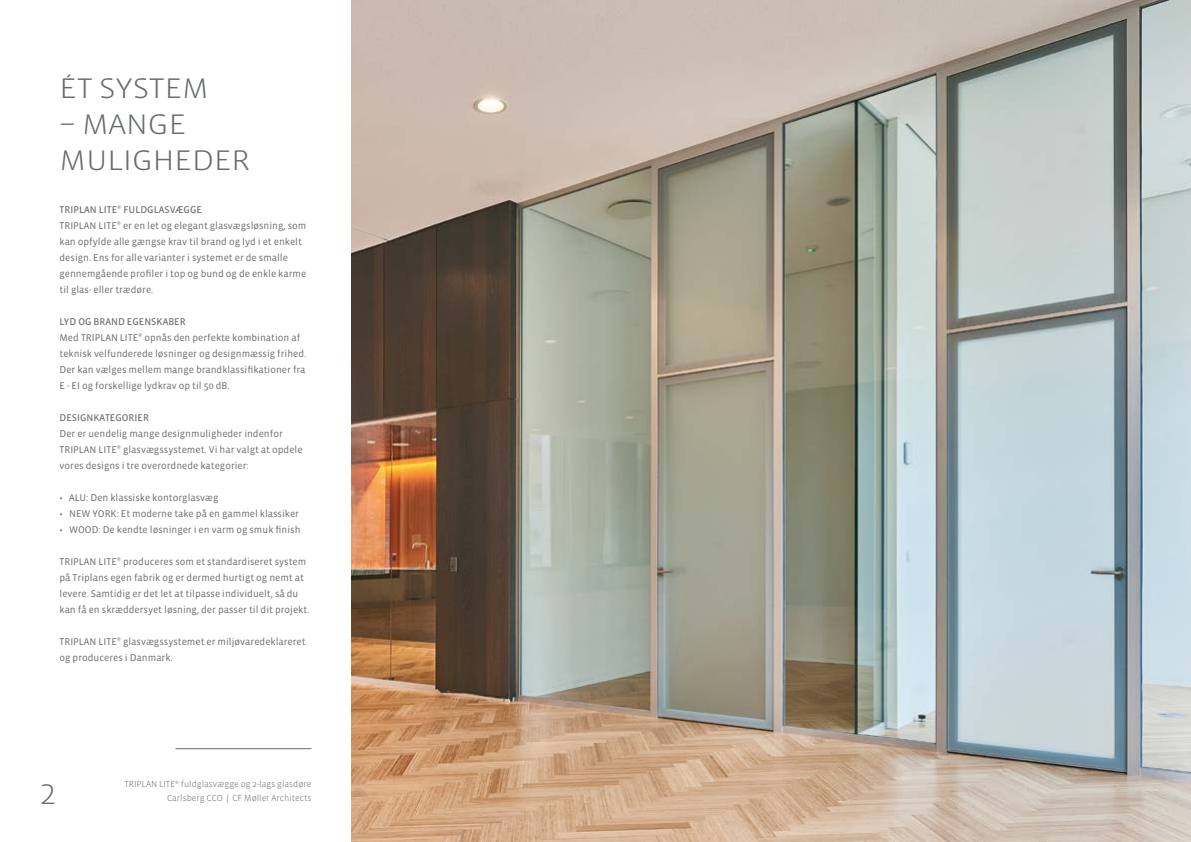
<style>
.page{position:relative;width:1191px;height:842px;background:#fff}
.page>*{position:absolute;margin:0;border:0;box-sizing:border-box;transform-origin:0 0}
.t1{font:300 29px/36px "Vista Sans OT";color:#676c6e;scale:1.1 1}
.t2{font:10px/16px "Vista Sans OT";color:#676c6e}
.t3{font:10px "Vista Sans OT";color:#676c6e}
.t4{font:300 9px/14px "Vista Sans OT";color:#676c6e;text-align:right}
.s1{font-style:inherit}
</style>
<div class="page">
<img style="left:351px;top:0;width:840px;height:842px">
<hr style="left:175px;top:748px;width:136px;height:1px;background:#676c6e">
<h1 class="t1" style="left:60px;top:71px;width:137px">ÉT SYSTEM</h1>
<h1 class="t1" style="left:60px;top:107px;width:175px">– MANGE<br>MULIGHEDER</h1>
<p class="t2" style="left:60px;top:201px;width:248px"><span class="s1">TRIPLAN LITE</span><sup>®</sup> <span class="s1">FULDGLASVÆGGE<br></span>TRIPLAN LITE<sup>®</sup> er en let og elegant glasvægsløsning, som kan opfylde alle gængse krav til brand og lyd i et enkelt design. Ens for alle varianter i systemet er de smalle gennemgående profiler i top og bund og de enkle karme til glas- eller trædøre.</p>
<p class="t2" style="left:60px;top:313px;width:248px"><span class="s1">LYD OG BRAND EGENSKABER<br></span>Med TRIPLAN LITE<sup>®</sup> opnås den perfekte kombination af teknisk velfunderede løsninger og designmæssig frihed.<br>Der kan vælges mellem mange brandklassifikationer fra E - EI og forskellige lydkrav op til 50 dB.</p>
<p class="t3" style="left:60px;top:412px;width:91px">DESIGNKATEGORIER</p>
<p class="t2" style="left:60px;top:425px;width:244px">Der er uendelig mange designmuligheder indenfor<br>TRIPLAN LITE<sup>®</sup> glasvægssystemet. Vi har valgt at opdele vores designs i tre overordnede kategorier:</p>
<p class="t2" style="left:60px;top:489px;width:160px">• ALU: Den klassiske kontorglasvæg</p>
<p class="t2" style="left:60px;top:505px;width:241px">• NEW YORK: Et moderne take på en gammel klassiker</p>
<p class="t2" style="left:60px;top:521px;width:242px">• WOOD: De kendte løsninger i en varm og smuk finish</p>
<p class="t2" style="left:60px;top:553px;width:251px">TRIPLAN LITE<sup>®</sup> produceres som et standardiseret system på Triplans egen fabrik og er dermed hurtigt og nemt at levere. Samtidig er det let at tilpasse individuelt, så du kan få en skræddersyet løsning, der passer til dit projekt.</p>
<p class="t2" style="left:60px;top:633px;width:248px">TRIPLAN LITE<sup>®</sup> glasvægssystemet er miljøvaredeklareret og produceres i Danmark.</p>
<h1 class="t1" style="left:40px;top:777px;width:16px">2</h1>
<p class="t4" style="left:124px;top:777px;width:189px">TRIPLAN LITE<sup>®</sup> fuldglasvægge og 2-lags glasdøre<br>Carlsberg CCO | CF Møller Architects</p>
</div>
